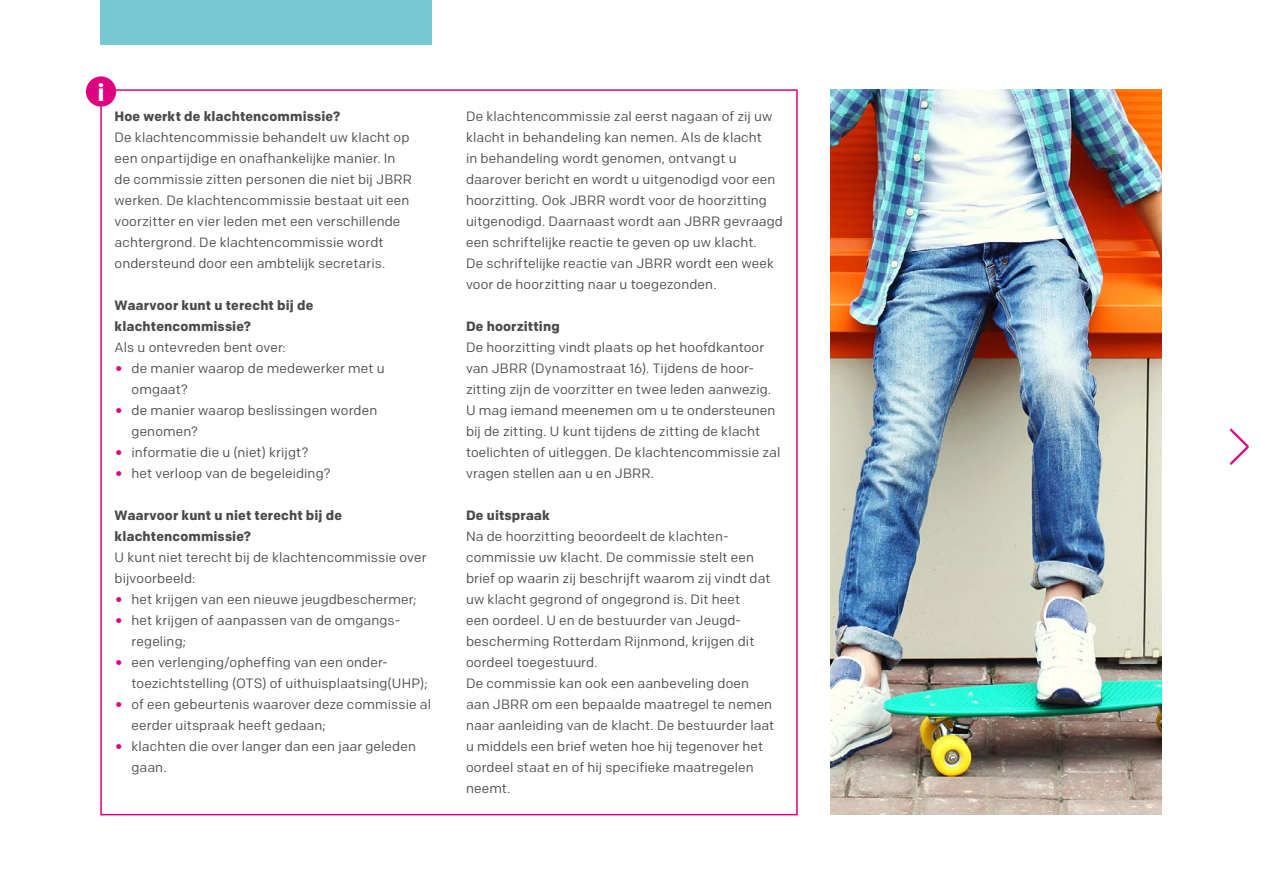
<style>
.page{position:relative;width:1263px;height:893px;background:#fff}
.page>*{position:absolute;margin:0;border:0;box-sizing:border-box;transform-origin:0 0}
.t1{font:700 24px "Colfax";color:#fff}
.t2{font:13.5px/21px "Colfax";letter-spacing:.01em;color:#4a4a49}
.t3{font:700 13.5px/21px "Colfax";letter-spacing:.01em;color:#4a4a49}
.s1{font-size:21px;color:#de007e}
</style>
<div class="page">
<img style="left:831px;top:89px;width:331px;height:725px">
<div style="left:101px;top:0;width:331px;height:45px;background:#77c8d2"></div>
<div style="left:86px;top:76px;width:30px;height:31px;background:#de007e;border-radius:50%"></div>
<svg style="left:1229px;top:428px;width:20px;height:37px"></svg>
<h1 class="t1" style="left:97px;top:77px;width:9px">i</h1>
<p class="t3" style="left:115px;top:106px;width:227px">Hoe werkt de klachtencommissie?</p>
<p class="t2" style="left:115px;top:127px;width:299px">De klachtencommissie behandelt uw klacht op een onpartijdige en onafhankelijke manier. In de commissie zitten personen die niet bij JBRR werken. De klachtencommissie bestaat uit een voorzitter en vier leden met een verschillende achtergrond. De klachtencommissie wordt ondersteund door een ambtelijk secretaris.</p>
<p class="t3" style="left:115px;top:295px;width:200px">Waarvoor kunt u terecht bij de klachtencommissie?</p>
<p class="t2" style="left:115px;top:337px;width:173px">Als u ontevreden bent over:</p>
<p class="t2" style="left:132px;top:358px;width:255px;text-indent:-17px"><span class="s1">•</span> de manier waarop de medewerker met u omgaat?</p>
<p class="t2" style="left:132px;top:400px;width:247px;text-indent:-17px"><span class="s1">•</span> de manier waarop beslissingen worden genomen?</p>
<p class="t2" style="left:115px;top:442px;width:195px"><span class="s1">•</span> informatie die u (niet) krijgt?</p>
<p class="t2" style="left:115px;top:463px;width:218px"><span class="s1">•</span> het verloop van de begeleiding?</p>
<p class="t3" style="left:115px;top:505px;width:229px">Waarvoor kunt u niet terecht bij de klachtencommissie?</p>
<p class="t2" style="left:115px;top:547px;width:313px">U kunt niet terecht bij de klachtencommissie over bijvoorbeeld:</p>
<p class="t2" style="left:115px;top:589px;width:303px"><span class="s1">•</span> het krijgen van een nieuwe jeugdbeschermer;</p>
<p class="t2" style="left:132px;top:610px;width:270px;text-indent:-17px"><span class="s1">•</span> het krijgen of aanpassen van de omgangs&shy;regeling;</p>
<p class="t2" style="left:132px;top:652px;width:298px;text-indent:-17px"><span class="s1">•</span> een verlenging/opheffing van een onder&shy;toezichtstelling (OTS) of uithuisplaatsing(UHP);</p>
<p class="t2" style="left:132px;top:694px;width:301px;text-indent:-17px"><span class="s1">•</span> of een gebeurtenis waarover deze commissie al eerder uitspraak heeft gedaan;</p>
<p class="t2" style="left:132px;top:736px;width:286px;text-indent:-17px"><span class="s1">•</span> klachten die over langer dan een jaar geleden gaan.</p>
<p class="t2" style="left:466px;top:106px;width:318px">De klachtencommissie zal eerst nagaan of zij uw klacht in behandeling kan nemen. Als de klacht<br>in behandeling wordt genomen, ontvangt u daarover bericht en wordt u uitgenodigd voor een hoorzitting. Ook JBRR wordt voor de hoorzitting uitgenodigd. Daarnaast wordt aan JBRR gevraagd een schriftelijke reactie te geven op uw klacht.<br>De schriftelijke reactie van JBRR wordt een week voor de hoorzitting naar u toegezonden.</p>
<p class="t3" style="left:466px;top:316px;width:95px">De hoorzitting</p>
<p class="t2" style="left:466px;top:337px;width:316px">De hoorzitting vindt plaats op het hoofdkantoor van JBRR (Dynamostraat 16). Tijdens de hoor&shy;zitting zijn de voorzitter en twee leden aanwezig.<br>U mag iemand meenemen om u te ondersteunen bij de zitting. U kunt tijdens de zitting de klacht toelichten of uitleggen. De klachtencommissie zal vragen stellen aan u en JBRR.</p>
<p class="t3" style="left:466px;top:505px;width:85px">De uitspraak</p>
<p class="t2" style="left:466px;top:526px;width:310px">Na de hoorzitting beoordeelt de klachten&shy;commissie uw klacht. De commissie stelt een brief op waarin zij beschrijft waarom zij vindt dat uw klacht gegrond of ongegrond is. Dit heet<br>een oordeel. U en de bestuurder van Jeugd&shy;bescherming Rotterdam Rijnmond, krijgen dit oordeel toegestuurd.<br>De commissie kan ook een aanbeveling doen aan JBRR om een bepaalde maatregel te nemen naar aanleiding van de klacht. De bestuurder laat u middels een brief weten hoe hij tegenover het oordeel staat en of hij specifieke maatregelen neemt.</p>
</div>
